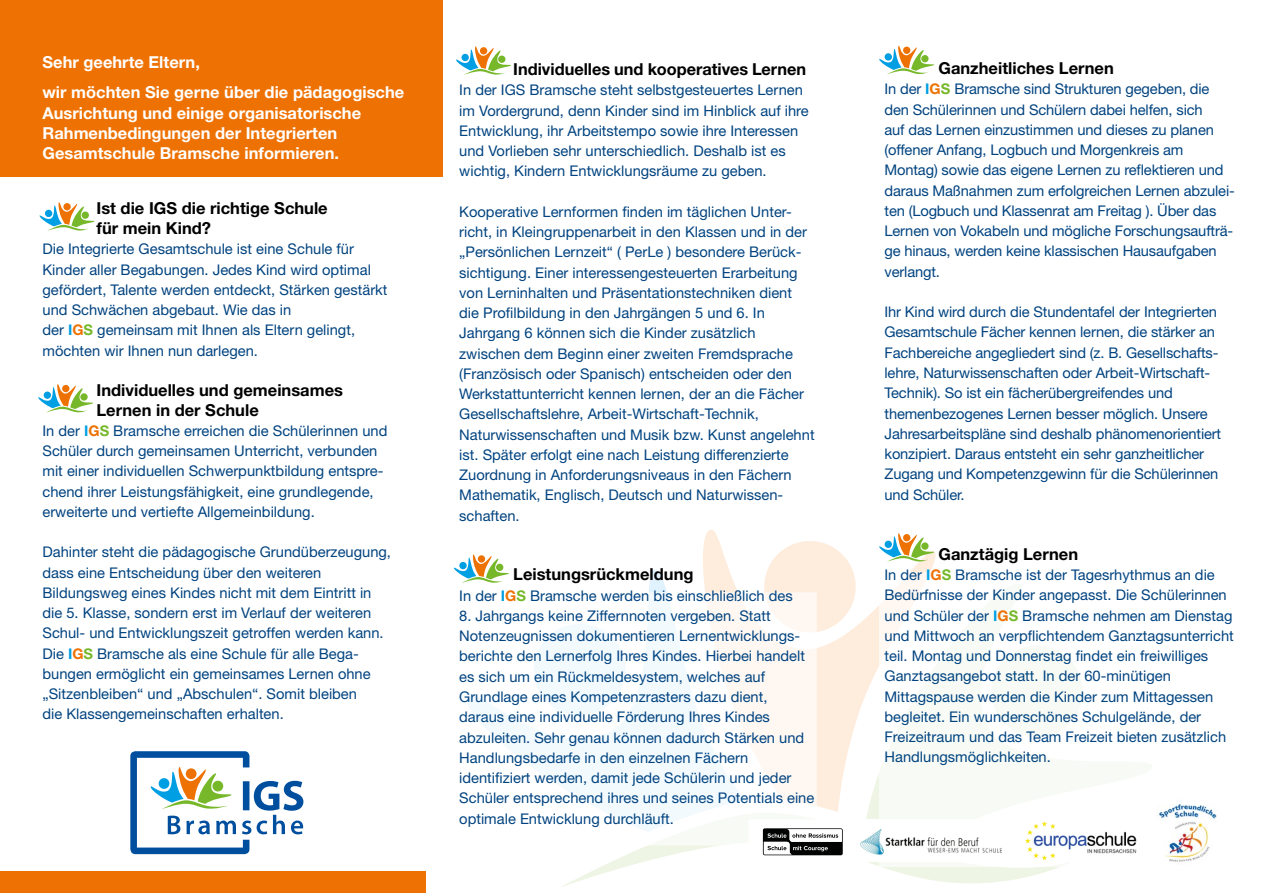
<style>
.page{position:relative;width:1263px;height:893px;background:#fff}
.page>*{position:absolute;margin:0;border:0;box-sizing:border-box;transform-origin:0 0}
.t1{font:700 16.5px/19.8px "Helvetica Neue LT";color:#000}
.t2{font:700 16.5px/20.2px "Helvetica Neue LT";color:#fff}
.t3{font:14.7px/20.2px "Helvetica Neue LT";color:#004380}
.s1{font-weight:700;color:#009fe3}
.s2{font-weight:700;color:#ee7203}
.s3{font-weight:700;color:#76b82a}
</style>
<div class="page">
<div style="left:0;top:872px;width:425px;height:21px;background:#ee7203"></div>
<div style="left:0;top:0;width:442px;height:177px;background:#ee7203"></div>
<svg style="left:879px;top:46px;width:55px;height:29px"></svg>
<svg style="left:467px;top:629px;width:92px;height:156px"></svg>
<svg style="left:456px;top:46px;width:55px;height:29px"></svg>
<svg style="left:454px;top:554px;width:55px;height:29px"></svg>
<svg style="left:39px;top:202px;width:56px;height:29px"></svg>
<svg style="left:38px;top:384px;width:55px;height:29px"></svg>
<svg style="left:130px;top:751px;width:173px;height:103px"></svg>
<svg style="left:559px;top:533px;width:578px;height:354px"></svg>
<img style="left:1159px;top:804px;width:58px;height:58px">
<img style="left:861px;top:829px;width:140px;height:25px">
<p class="t2" style="left:43px;top:47px;width:363px;line-height:30px">Sehr geehrte Eltern,<br>wir möchten Sie gerne über die pädagogische</p>
<p class="t2" style="left:43px;top:102px;width:320px">Ausrichtung und einige organisatorische<br>Rahmenbedingungen der Integrierten<br>Gesamtschule Bramsche informieren.</p>
<p class="t1" style="left:97px;top:198px;width:233px">Ist die IGS die richtige Schule für mein Kind?</p>
<p class="t3" style="left:43px;top:239px;width:346px">Die Integrierte Gesamtschule ist eine Schule für Kinder aller Begabungen. Jedes Kind wird optimal gefördert, Talente werden entdeckt, Stärken gestärkt und Schwächen abgebaut. Wie das in<br>der <span class="s1">I</span><span class="s2">G</span><span class="s3">S</span> gemeinsam mit Ihnen als Eltern gelingt, möchten wir Ihnen nun darlegen.</p>
<p class="t1" style="left:97px;top:380px;width:248px">Individuelles und gemeinsames<br>Lernen in der Schule</p>
<p class="t3" style="left:43px;top:420px;width:346px">In der <span class="s1">I</span><span class="s2">G</span><span class="s3">S</span> Bramsche erreichen die Schülerinnen und Schüler durch gemeinsamen Unterricht, verbunden mit einer individuellen Schwerpunktbildung entspre&shy;chend ihrer Leistungsfähigkeit, eine grundlegende, erweiterte und vertiefte Allgemeinbildung.</p>
<p class="t3" style="left:43px;top:542px;width:350px">Dahinter steht die pädagogische Grundüberzeugung, dass eine Entscheidung über den weiteren Bildungsweg eines Kindes nicht mit dem Eintritt in die 5. Klasse, sondern erst im Verlauf der weiteren Schul- und Entwicklungszeit getroffen werden kann.<br>Die <span class="s1">I</span><span class="s2">G</span><span class="s3">S</span> Bramsche als eine Schule für alle Bega&shy;bungen ermöglicht ein gemeinsames Lernen ohne „Sitzenbleiben“ und „Abschulen“. Somit bleiben<br>die Klassengemeinschaften erhalten.</p>
<p class="t1" style="left:513px;top:59px;width:294px">Individuelles und kooperatives Lernen</p>
<p class="t3" style="left:459px;top:80px;width:351px">In der IGS Bramsche steht selbstgesteuertes Lernen im Vordergrund, denn Kinder sind im Hinblick auf ihre Entwicklung, ihr Arbeitstempo sowie ihre Interessen und Vorlieben sehr unterschiedlich. Deshalb ist es wichtig, Kindern Entwicklungsräume zu geben.</p>
<p class="t3" style="left:459px;top:201px;width:357px">Kooperative Lernformen finden im täglichen Unter&shy;richt, in Kleingruppenarbeit in den Klassen und in der „Persönlichen Lernzeit“ ( PerLe ) besondere Berück&shy;sichtigung. Einer interessengesteuerten Erarbeitung von Lerninhalten und Präsentationstechniken dient die Profilbildung in den Jahrgängen 5 und 6. In Jahrgang 6 können sich die Kinder zusätzlich zwischen dem Beginn einer zweiten Fremdsprache (Französisch oder Spanisch) entscheiden oder den Werkstattunterricht kennen lernen, der an die Fächer Gesellschaftslehre, Arbeit-Wirtschaft-Technik, Naturwissenschaften und Musik bzw. Kunst angelehnt ist. Später erfolgt eine nach Leistung differenzierte Zuordnung in Anforderungsniveaus in den Fächern Mathematik, Englisch, Deutsch und Naturwissen&shy;schaften.</p>
<p class="t1" style="left:513px;top:564px;width:182px">Leistungsrückmeldung</p>
<p class="t3" style="left:459px;top:585px;width:335px">In der <span class="s1">I</span><span class="s2">G</span><span class="s3">S</span> Bramsche werden bis einschließlich des</p>
<p class="t3" style="left:459px;top:605px;width:357px">8. Jahrgangs keine Ziffernnoten vergeben. Statt Notenzeugnissen dokumentieren Lernentwicklungs&shy;berichte den Lernerfolg Ihres Kindes. Hierbei handelt es sich um ein Rückmeldesystem, welches auf Grundlage eines Kompetenzrasters dazu dient, daraus eine individuelle Förderung Ihres Kindes abzuleiten. Sehr genau können dadurch Stärken und Handlungsbedarfe in den einzelnen Fächern identifiziert werden, damit jede Schülerin und jeder Schüler entsprechend ihres und seines Potentials eine optimale Entwicklung durchläuft.</p>
<p class="t1" style="left:938px;top:58px;width:177px">Ganzheitliches Lernen</p>
<p class="t3" style="left:884px;top:79px;width:352px">In der <span class="s1">I</span><span class="s2">G</span><span class="s3">S</span> Bramsche sind Strukturen gegeben, die den Schülerinnen und Schülern dabei helfen, sich<br>auf das Lernen einzustimmen und dieses zu planen (offener Anfang, Logbuch und Morgenkreis am Montag) sowie das eigene Lernen zu reflektieren und daraus Maßnahmen zum erfolgreichen Lernen abzulei&shy;ten (Logbuch und Klassenrat am Freitag ). Über das Lernen von Vokabeln und mögliche Forschungsaufträ&shy;ge hinaus, werden keine klassischen Hausaufgaben verlangt.</p>
<p class="t3" style="left:884px;top:302px;width:338px">Ihr Kind wird durch die Stundentafel der Integrierten Gesamtschule Fächer kennen lernen, die stärker an Fachbereiche angegliedert sind (z. B. Gesellschafts&shy;lehre, Naturwissenschaften oder Arbeit-Wirtschaft-Technik). So ist ein fächerübergreifendes und themenbezogenes Lernen besser möglich. Unsere Jahresarbeitspläne sind deshalb phänomenorientiert konzipiert. Daraus entsteht ein sehr ganzheitlicher Zugang und Kompetenzgewinn für die Schülerinnen und Schüler.</p>
<p class="t1" style="left:938px;top:544px;width:141px">Ganztägig Lernen</p>
<p class="t3" style="left:884px;top:564px;width:351px">In der <span class="s1">I</span><span class="s2">G</span><span class="s3">S</span> Bramsche ist der Tagesrhythmus an die Bedürfnisse der Kinder angepasst. Die Schülerinnen und Schüler der <span class="s1">I</span><span class="s2">G</span><span class="s3">S</span> Bramsche nehmen am Dienstag und Mittwoch an verpflichtendem Ganztagsunterricht teil. Montag und Donnerstag findet ein freiwilliges Ganztagsangebot statt. In der 60-minütigen Mittagspause werden die Kinder zum Mittagessen begleitet. Ein wunderschönes Schulgelände, der Freizeitraum und das Team Freizeit bieten zusätzlich Handlungsmöglichkeiten.</p>
</div>
